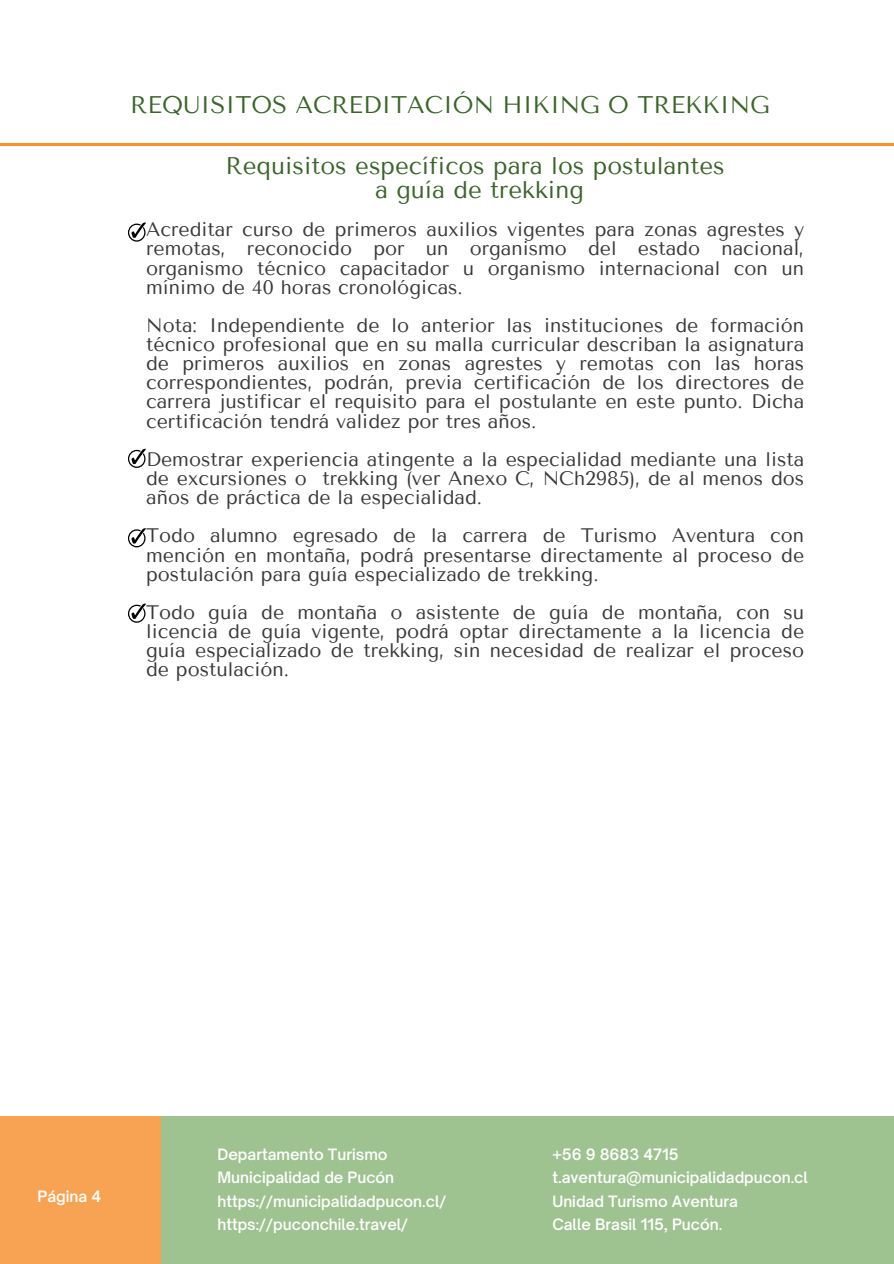
<style>
.page{position:relative;width:894px;height:1264px;background:#fff}
.page>*{position:absolute;margin:0;border:0;box-sizing:border-box;transform-origin:0 0}
.t1{font:24px/23.7px "Tenor Sans";color:#3c642c;text-align:center}
.t2{font:19.5px/19.2px "Tenor Sans";color:#393939;text-align:justify}
.t3{font:600 15px "Open Sauce One";color:#fff}
</style>
<div class="page">
<svg style="left:128px;top:222px;width:18px;height:20px"></svg>
<hr style="left:0;top:143px;width:893px;height:3px;background:#fa8e29">
<svg style="left:128px;top:449px;width:18px;height:19px"></svg>
<svg style="left:128px;top:528px;width:18px;height:19px"></svg>
<div style="left:0;top:1116px;width:161px;height:147px;background:#f8a354"></div>
<div style="left:161px;top:1116px;width:732px;height:147px;background:#9fc291"></div>
<svg style="left:128px;top:603px;width:18px;height:19px"></svg>
<h1 class="t1" style="left:130px;top:93px;width:641px">REQUISITOS ACREDITACIÓN HIKING O TREKKING</h1>
<p class="t1" style="left:225px;top:154px;width:500px">Requisitos específicos para los postulantes a guía de trekking</p>
<p class="t2" style="left:146px;top:220px;width:659px">Acreditar curso de primeros auxilios vigentes para zonas agrestes y remotas, reconocido por un organismo del estado nacional, organismo técnico capacitador u organismo internacional con un mínimo de 40 horas cronológicas.</p>
<p class="t2" style="left:146px;top:316px;width:659px">Nota: Independiente de lo anterior las instituciones de formación técnico profesional que en su malla curricular describan la asignatura de primeros auxilios en zonas agrestes y remotas con las horas correspondientes, podrán, previa certificación de los directores de carrera justificar el requisito para el postulante en este punto. Dicha certificación tendrá validez por tres años.</p>
<p class="t2" style="left:146px;top:450px;width:659px">Demostrar experiencia atingente a la especialidad mediante una lista de excursiones o trekking (ver Anexo C, NCh2985), de al menos dos años de práctica de la especialidad.</p>
<h2 class="t2" style="left:146px;top:526px;width:659px">Todo alumno egresado de la carrera de Turismo Aventura con mención en montaña, podrá presentarse directamente al proceso de postulación para guía especializado de trekking.</h2>
<h3 class="t2" style="left:146px;top:603px;width:659px">Todo guía de montaña o asistente de guía de montaña, con su licencia de guía vigente, podrá optar directamente a la licencia de guía especializado de trekking, sin necesidad de realizar el proceso de postulación.</h3>
<p class="t3" style="left:38px;top:1186px;width:65px">Página 4</p>
<h3 class="t3" style="left:217px;top:1144px;width:172px">Departamento Turismo</h3>
<h3 class="t3" style="left:217px;top:1168px;width:178px">Municipalidad de Pucón</h3>
<h3 class="t3" style="left:217px;top:1191px;width:230px">https://municipalidadpucon.cl/</h3>
<h3 class="t3" style="left:217px;top:1215px;width:192px">https://puconchile.travel/</h3>
<p class="t3" style="left:552px;top:1144px;width:128px">+56 9 8683 4715</p>
<p class="t3" style="left:552px;top:1168px;width:257px">t.aventura@municipalidadpucon.cl</p>
<p class="t3" style="left:552px;top:1191px;width:187px">Unidad Turismo Aventura</p>
<p class="t3" style="left:552px;top:1215px;width:171px">Calle Brasil 115, Pucón.</p>
</div>
